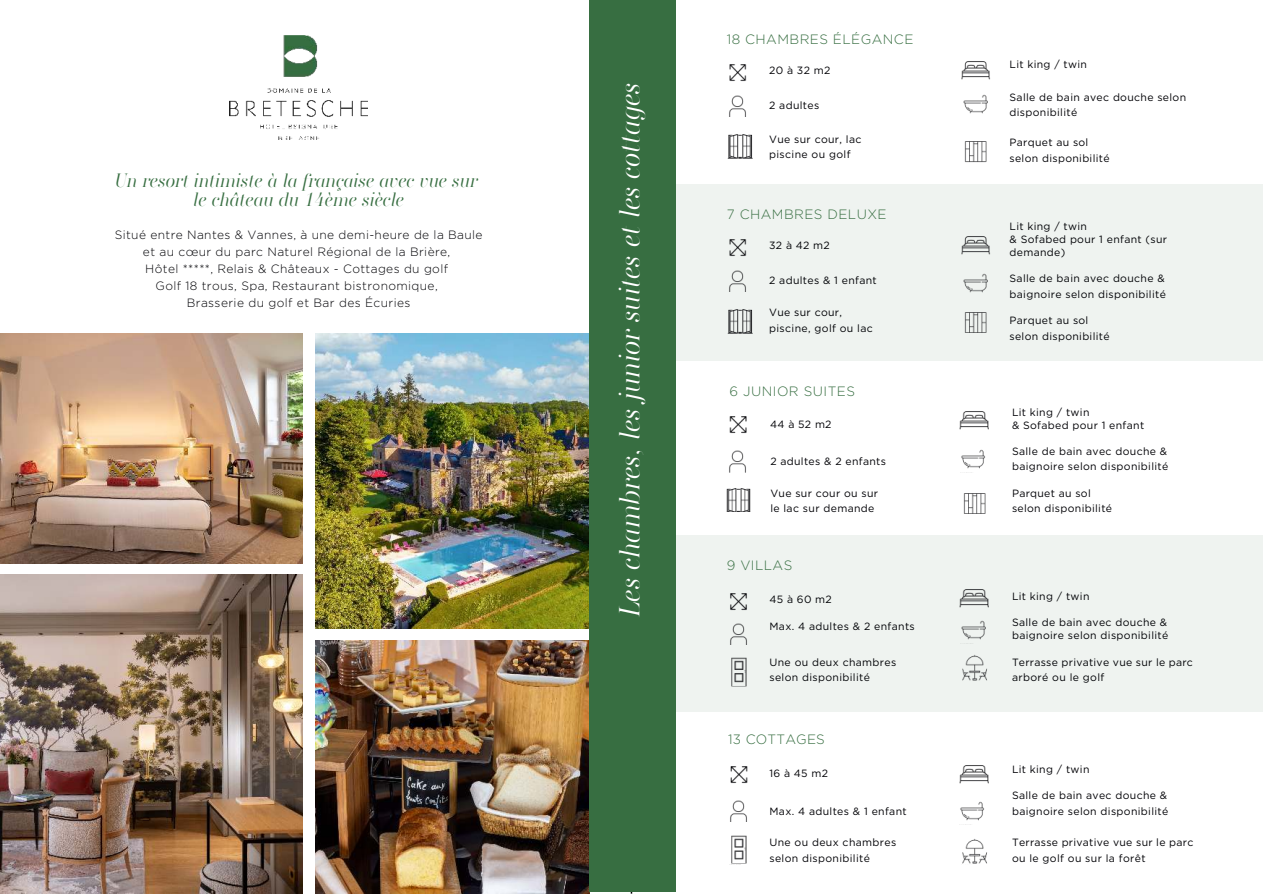
<style>
.page{position:relative;width:1263px;height:894px;background:#fff}
.page>*{position:absolute;margin:0;border:0;box-sizing:border-box;transform-origin:0 0}
.t1{font:italic 300 27px "Austerlitz Pro Affiche";color:#fff}
.t2{font:italic 300 18px/19px "Austerlitz Pro Affiche";color:#376e41;text-align:center}
.t3{font:300 13.5px "Gotham";letter-spacing:.03em;color:#376e41}
.t4{font:300 12px/17px "Gotham";letter-spacing:.03em;color:#000105;text-align:center}
.t5{font:10.5px/15.8px "Gotham";letter-spacing:.03em;color:#000105}
</style>
<div class="page">
<img style="left:0;top:333px;width:303px;height:231px">
<img style="left:316px;top:333px;width:274px;height:295px">
<img style="left:316px;top:640px;width:273px;height:253px">
<img style="left:0;top:574px;width:303px;height:319px">
<div style="left:648px;top:184px;width:615px;height:177px;background:#eff3f0"></div>
<div style="left:648px;top:535px;width:615px;height:177px;background:#eff3f0"></div>
<div style="left:590px;top:0;width:86px;height:891px;background:#376e41"></div>
<img style="left:729px;top:239px;width:18px;height:17px">
<img style="left:963px;top:273px;width:25px;height:20px">
<img style="left:728px;top:309px;width:25px;height:24px">
<img style="left:964px;top:312px;width:23px;height:21px">
<img style="left:961px;top:236px;width:30px;height:19px">
<img style="left:729px;top:270px;width:17px;height:22px">
<img style="left:729px;top:416px;width:18px;height:17px">
<img style="left:961px;top:449px;width:24px;height:20px">
<img style="left:726px;top:488px;width:25px;height:24px">
<img style="left:963px;top:493px;width:23px;height:21px">
<img style="left:959px;top:411px;width:30px;height:19px">
<img style="left:729px;top:451px;width:17px;height:21px">
<img style="left:730px;top:593px;width:17px;height:17px">
<img style="left:959px;top:589px;width:30px;height:18px">
<img style="left:730px;top:623px;width:17px;height:21px">
<img style="left:962px;top:655px;width:25px;height:25px">
<img style="left:731px;top:657px;width:16px;height:29px">
<img style="left:961px;top:620px;width:25px;height:20px">
<img style="left:730px;top:766px;width:18px;height:17px">
<img style="left:959px;top:765px;width:30px;height:18px">
<img style="left:730px;top:800px;width:17px;height:21px">
<img style="left:962px;top:839px;width:25px;height:24px">
<img style="left:731px;top:835px;width:16px;height:28px">
<img style="left:960px;top:801px;width:24px;height:20px">
<img style="left:729px;top:64px;width:18px;height:17px">
<img style="left:963px;top:94px;width:25px;height:20px">
<img style="left:728px;top:134px;width:25px;height:24px">
<img style="left:964px;top:141px;width:23px;height:21px">
<img style="left:961px;top:61px;width:30px;height:19px">
<img style="left:729px;top:95px;width:17px;height:22px">
<img style="left:230px;top:35px;width:137px;height:105px">
<h2 class="t2" style="left:115px;top:170px;width:364px">Un resort intimiste à la française avec vue sur le château du 14ème siècle</h2>
<p class="t4" style="left:115px;top:225px;width:369px">Situé entre Nantes &amp; Vannes, à une demi-heure de la Baule et au cœur du parc Naturel Régional de la Brière,<br>Hôtel *****, Relais &amp; Châteaux - Cottages du golf<br>Golf 18 trous, Spa, Restaurant bistronomique,<br>Brasserie du golf et Bar des Écuries</p>
<h1 class="t1" style="left:609px;top:617px;width:536px;rotate:-90deg">Les chambres, les junior suites et les cottages</h1>
<p class="t3" style="left:727px;top:32px;width:188px">18 CHAMBRES ÉLÉGANCE</p>
<p class="t5" style="left:769px;top:63px;width:63px">20 à 32 m2</p>
<p class="t5" style="left:769px;top:98px;width:52px">2 adultes</p>
<p class="t5" style="left:769px;top:131px;width:94px">Vue sur cour, lac piscine ou golf</p>
<p class="t3" style="left:727px;top:207px;width:161px">7 CHAMBRES DELUXE</p>
<p class="t5" style="left:769px;top:237px;width:62px">32 à 42 m2</p>
<p class="t5" style="left:769px;top:272px;width:109px">2 adultes &amp; 1 enfant</p>
<p class="t5" style="left:769px;top:304px;width:105px">Vue sur cour, piscine, golf ou lac</p>
<p class="t3" style="left:729px;top:384px;width:127px">6 JUNIOR SUITES</p>
<p class="t5" style="left:770px;top:416px;width:63px">44 à 52 m2</p>
<p class="t5" style="left:770px;top:453px;width:117px">2 adultes &amp; 2 enfants</p>
<p class="t5" style="left:770px;top:484px;width:109px">Vue sur cour ou sur le lac sur demande</p>
<p class="t3" style="left:727px;top:558px;width:67px">9 VILLAS</p>
<p class="t5" style="left:769px;top:591px;width:64px">45 à 60 m2</p>
<p class="t5" style="left:769px;top:617px;width:147px">Max. 4 adultes &amp; 2 enfants</p>
<p class="t5" style="left:769px;top:653px;width:128px">Une ou deux chambres selon disponibilité</p>
<p class="t3" style="left:728px;top:731px;width:98px">13 COTTAGES</p>
<p class="t5" style="left:769px;top:765px;width:60px">16 à 45 m2</p>
<p class="t5" style="left:769px;top:802px;width:139px">Max. 4 adultes &amp; 1 enfant</p>
<p class="t5" style="left:769px;top:834px;width:128px">Une ou deux chambres selon disponibilité</p>
<p class="t5" style="left:1009px;top:57px;width:79px">Lit king / twin</p>
<p class="t5" style="left:1009px;top:89px;width:178px;line-height:14.9px">Salle de bain avec douche selon disponibilité</p>
<p class="t5" style="left:1009px;top:134px;width:102px">Parquet au sol selon disponibilité</p>
<p class="t5" style="left:1009px;top:220px;width:159px;line-height:13px">Lit king / twin<br>&amp; Sofabed pour 1 enfant (sur demande)</p>
<p class="t5" style="left:1009px;top:270px;width:158px">Salle de bain avec douche &amp; baignoire selon disponibilité</p>
<p class="t5" style="left:1009px;top:312px;width:102px">Parquet au sol selon disponibilité</p>
<p class="t5" style="left:1012px;top:405px;width:134px;line-height:13px">Lit king / twin<br>&amp; Sofabed pour 1 enfant</p>
<p class="t5" style="left:1012px;top:442px;width:158px">Salle de bain avec douche &amp; baignoire selon disponibilité</p>
<p class="t5" style="left:1012px;top:484px;width:102px">Parquet au sol selon disponibilité</p>
<p class="t5" style="left:1012px;top:588px;width:79px">Lit king / twin</p>
<p class="t5" style="left:1012px;top:615px;width:158px;line-height:13.2px">Salle de bain avec douche &amp; baignoire selon disponibilité</p>
<p class="t5" style="left:1012px;top:653px;width:182px">Terrasse privative vue sur le parc arboré ou le golf</p>
<p class="t5" style="left:1012px;top:760px;width:79px">Lit king / twin</p>
<p class="t5" style="left:1012px;top:786px;width:158px">Salle de bain avec douche &amp; baignoire selon disponibilité</p>
<p class="t5" style="left:1012px;top:834px;width:183px">Terrasse privative vue sur le parc ou le golf ou sur la forêt</p>
</div>
